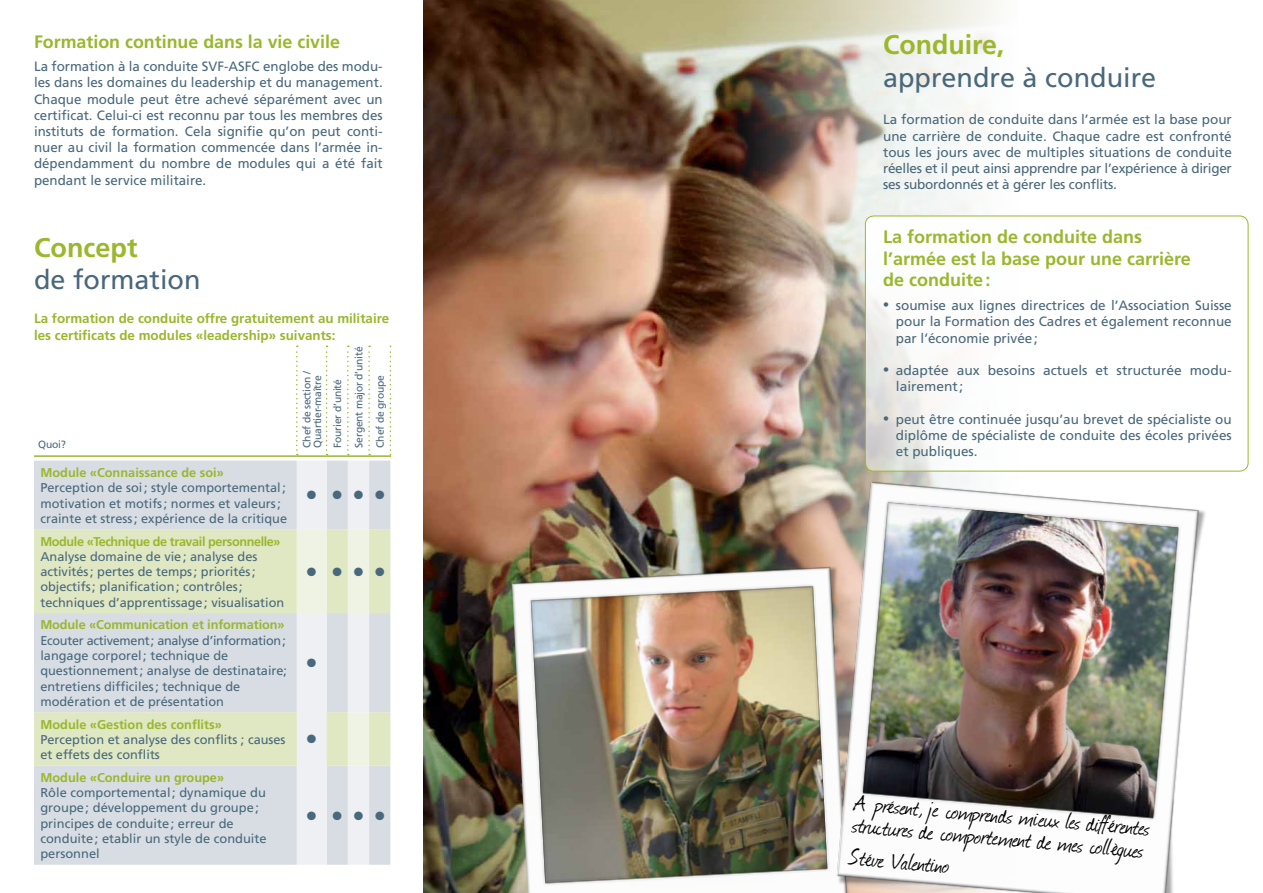
<style>
.page{position:relative;width:1263px;height:893px;background:#fff}
.page>*{position:absolute;margin:0;border:0;box-sizing:border-box;transform-origin:0 0}
.t1{font:27px/22.5px "Journal";color:#000}
.t2{font:27px "Frutiger";color:#49687b}
.t3{font:700 27px "Frutiger";color:#9ab72d}
.t4{font:700 18px/21.6px "Frutiger";color:#9ab72d}
.t5{font:13.5px/16.2px "Frutiger";color:#49687b;text-align:justify}
.t6{font:700 13.5px/16.2px "Frutiger";color:#9ab72d}
.t7{font:12.75px/15.3px "Frutiger";color:#49687b}
.t8{font:700 12.75px "Frutiger";letter-spacing:-.01em;color:#9ab72d}
.t9{font:700 12.75px "Frutiger";letter-spacing:-.03em;color:#9ab72d}
.t10{font:12px "Zapf Dingbats ITC";color:#49687b}
.t11{font:10.5px/21.3px "Frutiger";letter-spacing:-.02em;color:#49687b}
.s1{font-family:"Myriad Pro";font-size:21px}
</style>
<div class="page">
<img style="left:423px;top:0;width:595px;height:893px">
<div style="left:865px;top:216px;width:383px;height:255px;background:#fff;border-radius:9px"></div>
<img style="left:470px;top:530px;width:323px;height:363px">
<svg style="left:34px;top:345px;width:358px;height:520px"></svg>
<img style="left:793px;top:444px;width:456px;height:449px">
<h2 class="t4" style="left:34px;top:30px;width:307px">Formation continue dans la vie civile</h2>
<p class="t5" style="left:34px;top:58px;width:350px">La formation à la conduite SVF-ASFC englobe des modu&shy;les dans les domaines du leadership et du management.<br>Chaque module peut être achevé séparément avec un certificat. Celui-ci est reconnu par tous les membres des instituts de formation. Cela signifie qu’on peut conti&shy;nuer au civil la formation commencée dans l’armée in&shy;dépendamment du nombre de modules qui a été fait pendant le service militaire.</p>
<h1 class="t3" style="left:34px;top:231px;width:105px">Concept</h1>
<h1 class="t2" style="left:34px;top:264px;width:168px">de formation</h1>
<p class="t6" style="left:34px;top:310px;width:357px">La formation de conduite offre gratuitement au militaire les certificats de modules «leadership» suivants:</p>
<p class="t11" style="left:38px;top:433px;width:29px">Quoi?</p>
<p class="t11" style="left:302px;top:448px;width:78px;line-height:10.5px;rotate:-90deg">Chef de section /<br>Quartier-maître</p>
<p class="t11" style="left:327px;top:448px;width:103px;rotate:-90deg">Fourier d’unité<br>Sergent major d’unité<br>Chef de groupe</p>
<p class="t8" style="left:40px;top:465px;width:185px">Module «Connaissance de soi»</p>
<p class="t7" style="left:40px;top:480px;width:248px">Perception de soi; style comportemental; motivation et motifs; normes et valeurs; crainte et stress; expérience de la critique</p>
<p class="t10" style="left:307px;top:488px;width:79px">● ●●●</p>
<p class="t9" style="left:40px;top:534px;width:242px">Module «Technique de travail personnelle»</p>
<p class="t7" style="left:40px;top:549px;width:245px">Analyse domaine de vie; analyse des activités; pertes de temps; priorités; objectifs; planification; contrôles; techniques d’apprentissage; visualisation</p>
<p class="t10" style="left:307px;top:564px;width:79px">● ●●●</p>
<p class="t8" style="left:40px;top:617px;width:246px">Module «Communication et information»</p>
<p class="t7" style="left:40px;top:632px;width:248px">Ecouter activement; analyse d’information; langage corporel; technique de questionnement; analyse de destinataire; entretiens difficiles; technique de modération et de présentation</p>
<p class="t10" style="left:307px;top:656px;width:11px">●</p>
<p class="t8" style="left:40px;top:717px;width:183px">Module «Gestion des conflits»</p>
<p class="t7" style="left:40px;top:732px;width:247px">Perception et analyse des conflits ; causes et effets des conflits</p>
<p class="t10" style="left:307px;top:732px;width:11px">●</p>
<p class="t8" style="left:40px;top:770px;width:185px">Module «Conduire un groupe»</p>
<p class="t7" style="left:40px;top:785px;width:228px">Rôle comportemental; dynamique du groupe; développement du groupe; principes de conduite; erreur de conduite; etablir un style de conduite personnel</p>
<p class="t10" style="left:307px;top:808px;width:79px">● ●●●</p>
<h1 class="t3" style="left:883px;top:29px;width:123px">Conduire,</h1>
<h1 class="t2" style="left:883px;top:61px;width:275px">apprendre à conduire</h1>
<p class="t5" style="left:883px;top:112px;width:350px">La formation de conduite dans l’armée est la base pour une carrière de conduite. Chaque cadre est confronté tous les jours avec de multiples situations de conduite réelles et il peut ainsi apprendre par l’expérience à diriger ses subordonnés et à gérer les conflits.</p>
<h2 class="t4" style="left:883px;top:226px;width:309px">La formation de conduite dans l’armée est la base pour une carrière de conduite:</h2>
<p class="t5" style="left:896px;top:297px;width:337px;text-indent:-13px"><span class="s1">•</span> soumise aux lignes directrices de l’Association Suisse pour la Formation des Cadres et également reconnue par l’économie privée;</p>
<p class="t5" style="left:896px;top:362px;width:337px;text-indent:-13px"><span class="s1">•</span> adaptée aux besoins actuels et structurée modu&shy;lairement;</p>
<p class="t5" style="left:896px;top:411px;width:337px;text-indent:-13px"><span class="s1">•</span> peut être continuée jusqu’au brevet de spécialiste ou diplôme de spécialiste de conduite des écoles privées et publiques.</p>
<h1 class="t1" style="left:855px;top:791px;width:298px;rotate:5deg">A présent, je comprends mieux les différentes structures de comportement de mes collègues</h1>
<h1 class="t1" style="left:850px;top:845px;width:102px;rotate:5deg">Stéve Valentino</h1>
</div>
